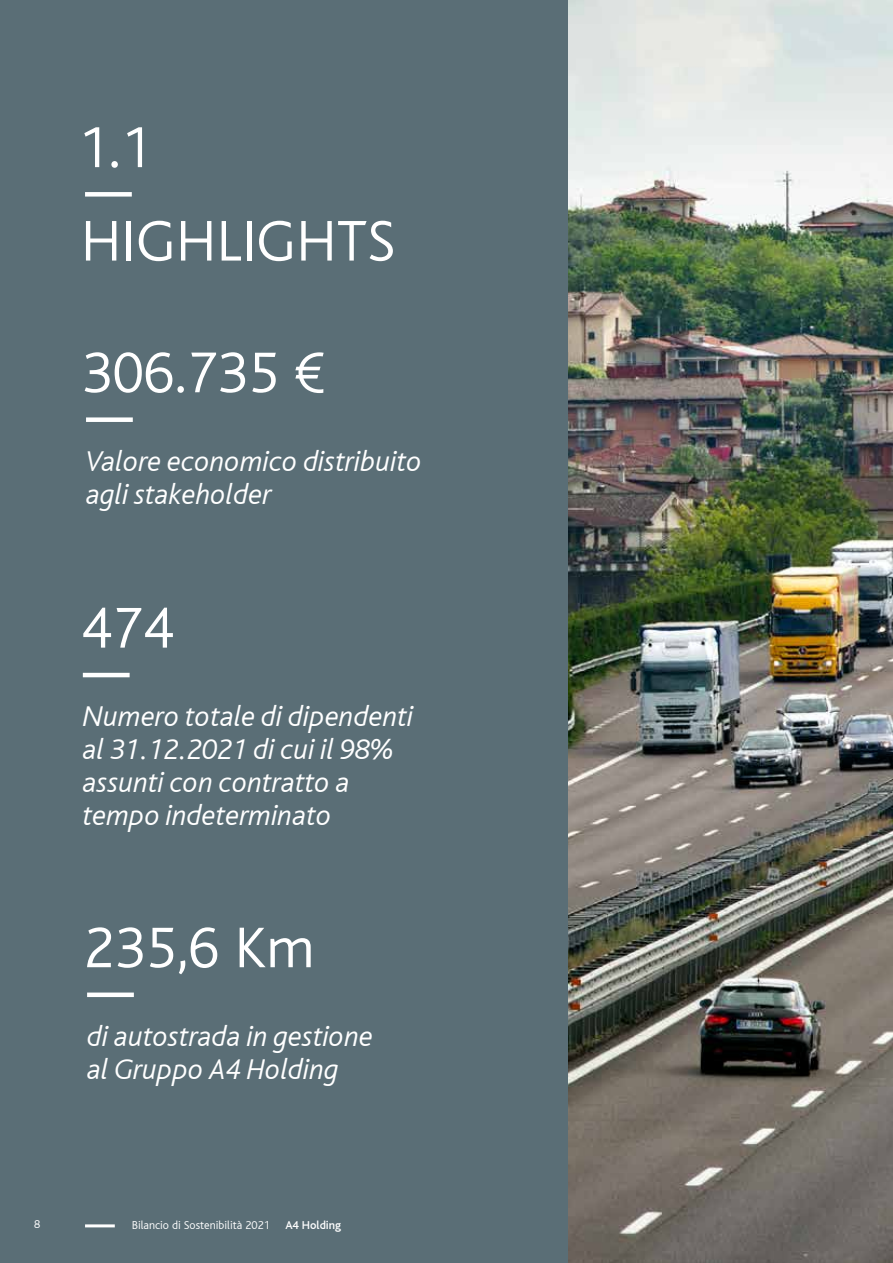
<style>
.page{position:relative;width:893px;height:1263px;background:#5a6e76}
.page>*{position:absolute;margin:0;border:0;box-sizing:border-box;transform-origin:0 0}
.t1{font:300 60px "Blisslight";color:#fff}
.t2{font:italic 300 30px/33px "Blisslightitalic";color:#fff}
.t3{font:300 12px "Blisslight";color:#fff}
.t4{font:500 12px "Blissmedium";color:#fff}
.s1{font-family:"Century Gothic Pro";font-weight:400;font-size:54px}
</style>
<div class="page">
<hr style="left:85px;top:1224px;width:30px;height:3px;background:#fff">
<div style="left:85px;top:192px;width:47px;height:5px;background:#fff"></div>
<div style="left:86px;top:417px;width:47px;height:5px;background:#fff"></div>
<hr style="left:83px;top:673px;width:47px;height:4px;background:#fff">
<div style="left:87px;top:992px;width:47px;height:5px;background:#fff"></div>
<img style="left:569px;top:0;width:324px;height:1263px">
<h1 class="t1" style="left:78px;top:116px;width:75px">1.1</h1>
<h1 class="t1" style="left:81px;top:209px;width:316px">HIGHLIGHTS</h1>
<h1 class="t1" style="left:82px;top:341px;width:244px">306.735 <span class="s1">€</span></h1>
<p class="t2" style="left:86px;top:445px;width:337px">Valore economico distribuito agli stakeholder</p>
<h1 class="t1" style="left:81px;top:596px;width:94px">474</h1>
<p class="t2" style="left:83px;top:700px;width:332px">Numero totale di dipendenti al 31.12.2021 di cui il 98% assunti con contratto a tempo indeterminato</p>
<h1 class="t1" style="left:84px;top:916px;width:232px">235,6 Km</h1>
<p class="t2" style="left:87px;top:1020px;width:287px">di autostrada in gestione al Gruppo A4 Holding</p>
<p class="t3" style="left:34px;top:1218px;width:8px">8</p>
<p class="t3" style="left:132px;top:1219px;width:140px">Bilancio di Sostenibilità 2021</p>
<p class="t4" style="left:285px;top:1219px;width:57px">A4 Holding</p>
</div>
